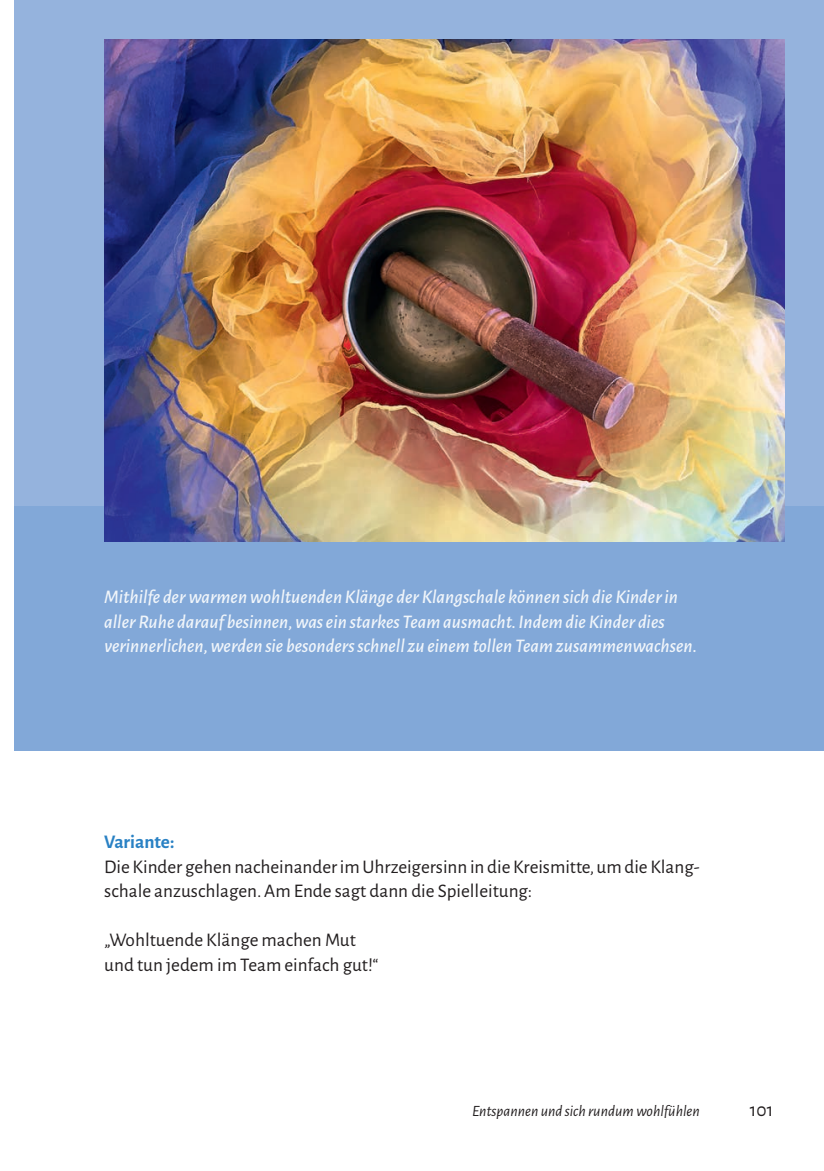
<style>
.page{position:relative;width:824px;height:1171px;background:#fff}
.page>*{position:absolute;margin:0;border:0;box-sizing:border-box;transform-origin:0 0}
.t1{font:italic 500 19.25px/24.5px "Alegreya Sans";color:#f0f5fa}
.t2{font:19.25px/24.5px "Alegreya Sans";color:#231f20}
.t3{font:700 19.25px "Alegreya Sans";color:#2981c4}
.t4{font:italic 15.75px "Alegreya Sans";color:#231f20}
</style>
<div class="page">
<div style="left:15px;top:0;width:808px;height:750px;background:#82a8d8"></div>
<div style="left:15px;top:0;width:808px;height:505px;background:#95b3dd"></div>
<img style="left:104px;top:39px;width:680px;height:503px">
<p class="t1" style="left:104px;top:583px;width:594px">Mithilfe der warmen wohltuenden Klänge der Klangschale können sich die Kinder in aller Ruhe darauf besinnen, was ein starkes Team ausmacht. Indem die Kinder dies verinnerlichen, werden sie besonders schnell zu einem tollen Team zusammenwachsen.</p>
<p class="t3" style="left:104px;top:828px;width:72px">Variante:</p>
<p class="t2" style="left:104px;top:853px;width:597px">Die Kinder gehen nacheinander im Uhrzeigersinn in die Kreismitte, um die Klang&shy;schale anzuschlagen. Am Ende sagt dann die Spielleitung:</p>
<p class="t2" style="left:104px;top:927px;width:276px">„Wohltuende Klänge machen Mut und tun jedem im Team einfach gut!“</p>
<p class="t4" style="left:472px;top:1100px;width:229px">Entspannen und sich rundum wohlfühlen</p>
<p class="t2" style="left:749px;top:1096px;width:25px">101</p>
</div>
